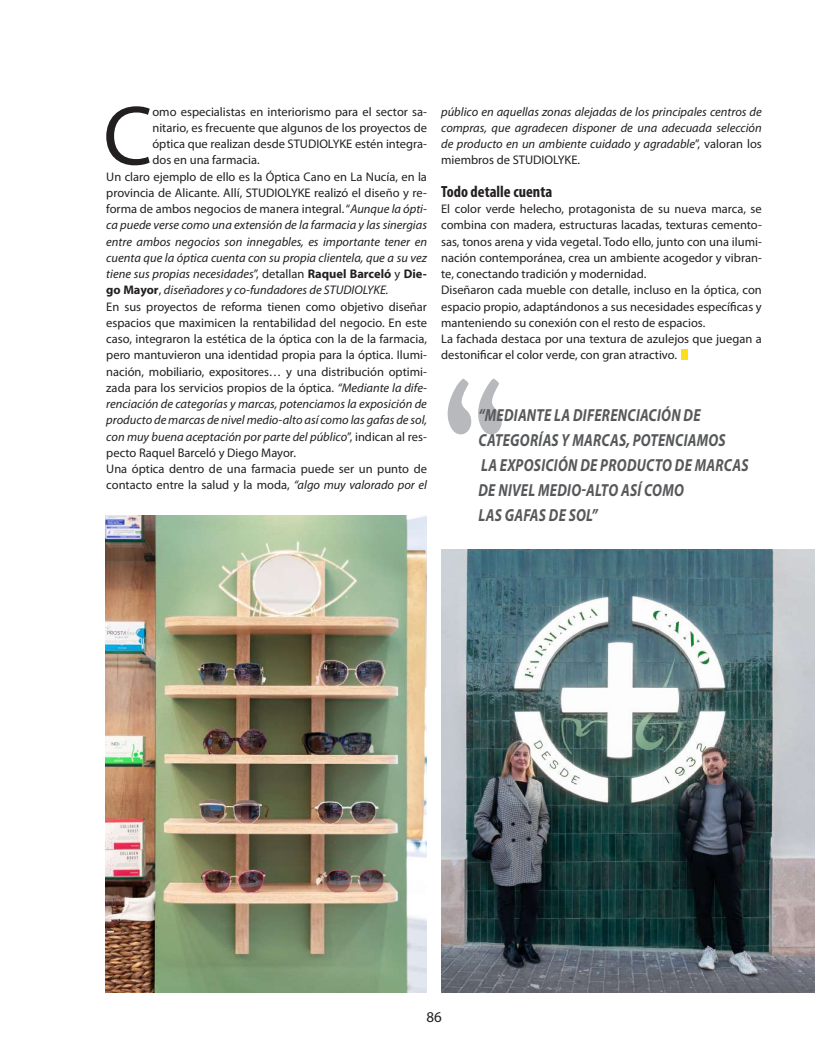
<style>
.page{position:relative;width:815px;height:1063px;background:#fff}
.page>*{position:absolute;margin:0;border:0;box-sizing:border-box;transform-origin:0 0}
.t1{font:condensed 175px "Bernard";color:#b8b9bc;scale:.8 1}
.t2{font:84.88px "Myriad Pro";color:#231f20}
.t3{font:italic 700 17.5px/25px "Myriad Pro";letter-spacing:.02em;color:#57585a;scale:.8 1}
.t4{font:700 condensed 16.25px "Myriad Pro";color:#231f20}
.t5{font:15px "Myriad Pro";color:#231f20}
.t6{font:12.5px/16.2px "Myriad Pro";color:#231f20}
.t7{font:italic 12.5px/16.2px "Myriad Pro";color:#231f20;text-align:justify}
.s1{font-style:italic}
.s2{font-style:normal}
.s3{font-weight:700;font-style:normal}
</style>
<div class="page">
<img style="left:441px;top:549px;width:374px;height:443px">
<div style="left:682px;top:349px;width:6px;height:10px;background:#ffdd17"></div>
<img style="left:105px;top:515px;width:322px;height:477px">
<h2 class="t2" style="left:103px;top:84px;width:51px">C</h2>
<p class="t6" style="left:152px;top:103px;width:276px">omo especialistas en interiorismo para el sector sa-</p>
<p class="t6" style="left:152px;top:119px;width:276px">nitario, es frecuente que algunos de los proyectos de</p>
<p class="t6" style="left:152px;top:136px;width:276px">óptica que realizan desde STUDIOLYKE estén integra-</p>
<p class="t6" style="left:152px;top:152px;width:109px">dos en una farmacia.</p>
<p class="t6" style="left:106px;top:168px;width:322px">Un claro ejemplo de ello es la Óptica Cano en La Nucía, en la</p>
<p class="t6" style="left:106px;top:184px;width:322px">provincia de Alicante. Allí, STUDIOLYKE realizó el diseño y re-</p>
<p class="t6" style="left:106px;top:201px;width:322px">forma de ambos negocios de manera integral. “<span class="s1">Aunque la ópti-</span></p>
<p class="t7" style="left:106px;top:217px;width:322px">ca puede verse como una extensión de la farmacia y las sinergias</p>
<p class="t7" style="left:106px;top:233px;width:322px">entre ambos negocios son innegables, es importante tener en</p>
<p class="t7" style="left:106px;top:249px;width:322px">cuenta que la óptica cuenta con su propia clientela, que a su vez</p>
<p class="t7" style="left:106px;top:266px;width:322px">tiene sus propias necesidades<span class="s2">”, detallan</span> <span class="s3">Raquel Barceló</span> <span class="s2">y</span> <span class="s3">Die-</span></p>
<p class="t7" style="left:106px;top:282px;width:284px"><span class="s3">go Mayor</span><span class="s2">,</span> diseñadores y co-fundadores de STUDIOLYKE.</p>
<p class="t6" style="left:106px;top:298px;width:322px">En sus proyectos de reforma tienen como objetivo diseñar</p>
<p class="t6" style="left:106px;top:314px;width:322px">espacios que maximicen la rentabilidad del negocio. En este</p>
<p class="t6" style="left:106px;top:331px;width:322px">caso, integraron la estética de la óptica con la de la farmacia,</p>
<p class="t6" style="left:106px;top:347px;width:322px">pero mantuvieron una identidad propia para la óptica. Ilumi-</p>
<p class="t6" style="left:106px;top:363px;width:322px">nación, mobiliario, expositores… y una distribución optimi-</p>
<p class="t6" style="left:106px;top:379px;width:322px">zada para los servicios propios de la óptica. <span class="s1">“Mediante la dife-</span></p>
<p class="t7" style="left:106px;top:396px;width:322px">renciación de categorías y marcas, potenciamos la exposición de</p>
<p class="t7" style="left:106px;top:412px;width:322px">producto de marcas de nivel medio-alto así como las gafas de sol,</p>
<p class="t7" style="left:106px;top:428px;width:322px">con muy buena aceptación por parte del público<span class="s2">”, indican al res-</span></p>
<p class="t6" style="left:106px;top:444px;width:191px">pecto Raquel Barceló y Diego Mayor.</p>
<p class="t6" style="left:106px;top:461px;width:322px">Una óptica dentro de una farmacia puede ser un punto de</p>
<p class="t6" style="left:106px;top:477px;width:322px">contacto entre la salud y la moda, <span class="s1">“algo muy valorado por el</span></p>
<p class="t7" style="left:441px;top:103px;width:322px">público en aquellas zonas alejadas de los principales centros de compras, que agradecen disponer de una adecuada selección de producto en un ambiente cuidado y agradable<span class="s2">”, valoran los miembros de STUDIOLYKE.</span></p>
<h3 class="t4" style="left:441px;top:181px;width:113px">Todo detalle cuenta</h3>
<p class="t6" style="left:441px;top:201px;width:322px">El color verde helecho, protagonista de su nueva marca, se combina con madera, estructuras lacadas, texturas cemento&shy;sas, tonos arena y vida vegetal. Todo ello, junto con una ilumi&shy;nación contemporánea, crea un ambiente acogedor y vibran&shy;te, conectando tradición y modernidad.<br>Diseñaron cada mueble con detalle, incluso en la óptica, con espacio propio, adaptándonos a sus necesidades específicas y manteniendo su conexión con el resto de espacios.<br>La fachada destaca por una textura de azulejos que juegan a destonificar el color verde, con gran atractivo.</p>
<h1 class="t1" style="left:441px;top:350px;width:85px">“</h1>
<h3 class="t3" style="left:478px;top:402px;width:339px">“MEDIANTE LA DIFERENCIACIÓN DE<br>CATEGORÍAS Y MARCAS, POTENCIAMOS<br>LA EXPOSICIÓN DE PRODUCTO DE MARCAS<br>DE NIVEL MEDIO-ALTO ASÍ COMO<br>LAS GAFAS DE SOL”</h3>
<p class="t5" style="left:426px;top:1008px;width:17px">86</p>
</div>
